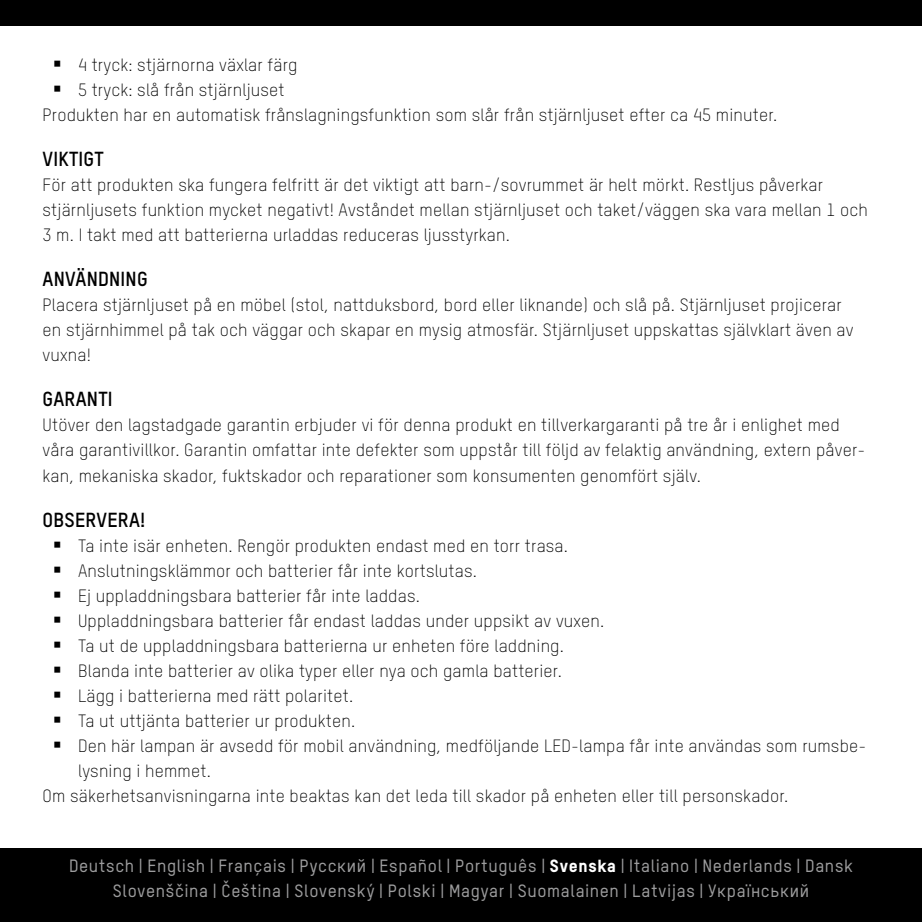
<style>
.page{position:relative;width:922px;height:922px;background:#fff}
.page>*{position:absolute;margin:0;border:0;box-sizing:border-box;transform-origin:0 0}
.t1{font:700 20px "TSTARPRO";letter-spacing:.01em;color:#000}
.t2{font:300 17.5px/25px "TSTARPRO";letter-spacing:.01em;color:#000}
.t3{font:500 17.5px/25px "TSTARPRO";letter-spacing:.04em;color:#9c9c9d;text-align:center}
.s1{font-weight:800;color:#fff}
</style>
<div class="page">
<div style="left:0;top:0;width:921px;height:26px;background:#000"></div>
<div style="left:0;top:848px;width:921px;height:73px;background:#000"></div>
<p class="t2" style="left:78px;top:52px;width:221px">4 tryck: stjärnorna växlar färg</p>
<p class="t2" style="left:78px;top:77px;width:208px">5 tryck: slå från stjärnljuset</p>
<p class="t2" style="left:43px;top:102px;width:736px">Produkten har en automatisk frånslagningsfunktion som slår från stjärnljuset efter ca 45 minuter.</p>
<p class="t1" style="left:43px;top:145px;width:63px">VIKTIGT</p>
<p class="t2" style="left:43px;top:172px;width:826px">För att produkten ska fungera felfritt är det viktigt att barn-/sovrummet är helt mörkt. Restljus påverkar stjärnljusets funktion mycket negativt! Avståndet mellan stjärnljuset och taket/väggen ska vara mellan 1 och<br>3 m. I takt med att batterierna urladdas reduceras ljusstyrkan.</p>
<p class="t1" style="left:43px;top:265px;width:107px">ANVÄNDNING</p>
<p class="t2" style="left:43px;top:292px;width:812px">Placera stjärnljuset på en möbel (stol, nattduksbord, bord eller liknande) och slå på. Stjärnljuset projicerar en stjärnhimmel på tak och väggar och skapar en mysig atmosfär. Stjärnljuset uppskattas självklart även av vuxna!</p>
<p class="t1" style="left:43px;top:385px;width:72px">GARANTI</p>
<p class="t2" style="left:43px;top:412px;width:824px">Utöver den lagstadgade garantin erbjuder vi för denna produkt en tillverkargaranti på tre år i enlighet med våra garantivillkor. Garantin omfattar inte defekter som uppstår till följd av felaktig användning, extern påver&shy;kan, mekaniska skador, fuktskador och reparationer som konsumenten genomfört själv.</p>
<p class="t1" style="left:43px;top:505px;width:104px">OBSERVERA!</p>
<p class="t2" style="left:78px;top:532px;width:491px">Ta inte isär enheten. Rengör produkten endast med en torr trasa.</p>
<p class="t2" style="left:78px;top:557px;width:400px">Anslutningsklämmor och batterier får inte kortslutas.</p>
<p class="t2" style="left:78px;top:582px;width:343px">Ej uppladdningsbara batterier får inte laddas.</p>
<p class="t2" style="left:78px;top:607px;width:527px">Uppladdningsbara batterier får endast laddas under uppsikt av vuxen.</p>
<p class="t2" style="left:78px;top:632px;width:487px">Ta ut de uppladdningsbara batterierna ur enheten före laddning.</p>
<p class="t2" style="left:78px;top:657px;width:485px">Blanda inte batterier av olika typer eller nya och gamla batterier.</p>
<p class="t2" style="left:78px;top:682px;width:276px">Lägg i batterierna med rätt polaritet.</p>
<p class="t2" style="left:78px;top:707px;width:279px">Ta ut uttjänta batterier ur produkten.</p>
<p class="t2" style="left:78px;top:732px;width:789px">Den här lampan är avsedd för mobil användning, medföljande LED-lampa får inte användas som rumsbe-</p>
<p class="t2" style="left:78px;top:757px;width:134px">lysning i hemmet.</p>
<p class="t2" style="left:43px;top:782px;width:747px">Om säkerhetsanvisningarna inte beaktas kan det leda till skador på enheten eller till personskador.</p>
<p class="t3" style="left:69px;top:852px;width:785px">Deutsch | English | Français | Pусский | Español | Português | <span class="s1">Svenska</span> | Italiano | Nederlands | Dansk<br>Slovenščina | Čeština | Slovenský | Polski | Magyar | Suomalainen | Latvijas | Український</p>
</div>
